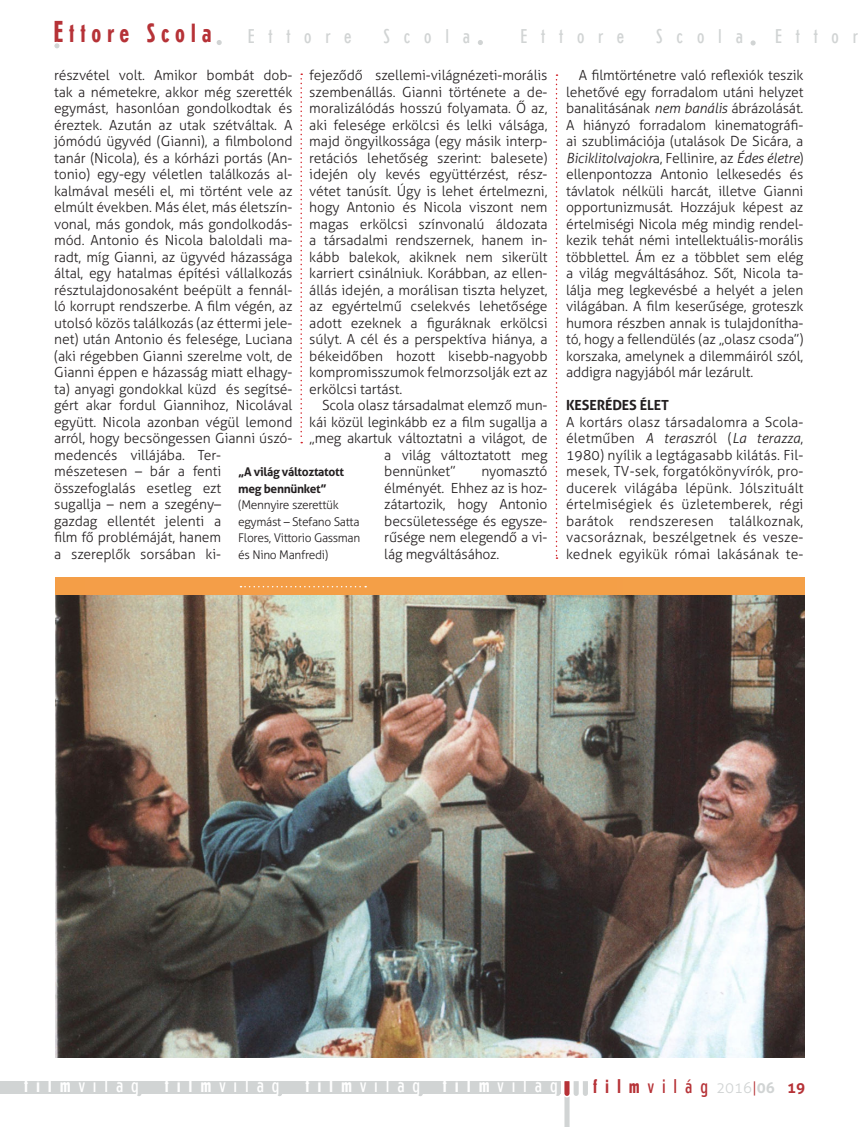
<style>
.page{position:relative;width:868px;height:1127px;background:#fff}
.page>*{position:absolute;margin:0;border:0;box-sizing:border-box;transform-origin:0 0}
.t1{font:700 condensed 26.1px "Erbar LT";letter-spacing:.22em;color:#b63237}
.t2{font:300 condensed 19.8px "Erbar LT";letter-spacing:.4em;color:#fff}
.t3{font:300 condensed 19.8px "Erbar LT";letter-spacing:.7em;color:#d1d4d4}
.t4{font:300 condensed 19.8px "Erbar LT";letter-spacing:.4em;color:#b63237}
.t5{font:700 15px "Aller";color:#b63237}
.új_Filmvilág{font:300 13.95px/16.5px "Aller";letter-spacing:-.005em;color:#231f20;text-align:justify}
.új_Filmvilág-2{font:700 13.95px "Aller";letter-spacing:-.01em;color:#231f20}
.t6{font:300 12px/16.5px "Aller";letter-spacing:-.025em;color:#231f20}
.t7{font:700 12px/16.5px "Aller";letter-spacing:-.025em;color:#231f20}
.s1{font-size:30px}
.s2{font-style:italic}
.s3{font-weight:700}
.s4{font-family:"Aller";font-stretch:normal;font-size:15px;color:#d1d4d4}
.s5{font-family:"Aller";font-stretch:normal;font-size:15px}
.s6{font-family:"Aller";font-weight:700;font-stretch:normal;font-size:15px;color:#d1d4d4}
</style>
<div class="page">
<svg style="left:417px;top:1093px;width:6px;height:3px"></svg>
<svg style="left:136px;top:1093px;width:5px;height:3px"></svg>
<svg style="left:478px;top:40px;width:5px;height:5px"></svg>
<svg style="left:216px;top:40px;width:6px;height:5px"></svg>
<svg style="left:750px;top:40px;width:5px;height:5px"></svg>
<div style="left:0;top:1081px;width:560px;height:12px;background:#d1d4d4"></div>
<svg style="left:555px;top:1081px;width:33px;height:46px"></svg>
<svg style="left:277px;top:1093px;width:5px;height:3px"></svg>
<div style="left:53px;top:42px;width:8px;height:8px;border:2px solid #fff;border-radius:50%"></div>
<svg style="left:555px;top:74px;width:2px;height:485px"></svg>
<svg style="left:300px;top:73px;width:2px;height:370px"></svg>
<img style="left:55px;top:594px;width:749px;height:463px">
<div style="left:55px;top:577px;width:749px;height:17px;background:#f49f48"></div>
<svg style="left:240px;top:586px;width:126px;height:1px"></svg>
<h1 class="t1" style="left:54px;top:17px;width:159px"><span class="s1">E</span>ttore Scola</h1>
<h2 class="t3" style="left:248px;top:24px;width:105px">Ettore</h2>
<h2 class="t3" style="left:383px;top:24px;width:88px">Scola</h2>
<h2 class="t3" style="left:520px;top:24px;width:105px">Ettore</h2>
<h2 class="t3" style="left:656px;top:24px;width:88px">Scola</h2>
<h2 class="t3" style="left:775px;top:24px;width:84px">Ettor</h2>
<p class="új_Filmvilág" style="left:309px;top:67px;width:240px">fejeződő szellemi-világnézeti-morális szembenállás. Gianni története a de&shy;moralizálódás hosszú folyamata. Ő az, aki felesége erkölcsi és lelki válsága, majd öngyilkossága (egy másik interp&shy;retációs lehetőség szerint: balesete) idején oly kevés együttérzést, rész&shy;vétet tanúsít. Úgy is lehet értelmezni, hogy Antonio és Nicola viszont nem magas erkölcsi színvonalú áldozata a társadalmi rendszernek, hanem in&shy;kább balekok, akiknek nem sikerült karriert csinálniuk. Korábban, az ellen&shy;állás idején, a morálisan tiszta helyzet, az egyértelmű cselekvés lehetősége adott ezeknek a figuráknak erkölcsi súlyt. A cél és a perspektíva hiánya, a békeidőben hozott kisebb-nagyobb kompromisszumok felmorzsolják ezt az erkölcsi tartást.</p>
<p class="új_Filmvilág" style="left:322px;top:397px;width:227px">Scola olasz társadalmat elemző mun-</p>
<p class="új_Filmvilág" style="left:309px;top:414px;width:240px">kái közül leginkább ez a film sugallja a</p>
<p class="új_Filmvilág" style="left:309px;top:430px;width:240px">„meg akartuk változtatni a világot, de</p>
<p class="új_Filmvilág" style="left:384px;top:447px;width:165px">a világ változtatott meg</p>
<p class="új_Filmvilág" style="left:384px;top:463px;width:73px">bennünket”</p>
<p class="új_Filmvilág" style="left:54px;top:67px;width:240px;text-align:left">részvétel volt. Amikor bombát dob&shy;tak a németekre, akkor még szerették egymást, hasonlóan gondolkodtak és éreztek. Azután az utak szétváltak. A jómódú ügyvéd (Gianni), a filmbolond tanár (Nicola), és a kórházi portás (An&shy;tonio) egy-egy véletlen találkozás al&shy;kalmával meséli el, mi történt vele az elmúlt években. Más élet, más életszín&shy;vonal, más gondok, más gondolkodás&shy;mód. Antonio és Nicola baloldali ma&shy;radt, míg Gianni, az ügyvéd házassága által, egy hatalmas építési vállalkozás résztulajdonosaként beépült a fennál&shy;ló korrupt rendszerbe. A film végén, az utolsó közös találkozás (az éttermi jele&shy;net) után Antonio és felesége, Luciana (aki régebben Gianni szerelme volt, de Gianni éppen e házasság miatt elhagy&shy;ta) anyagi gondokkal küzd és segítsé&shy;gért akar fordul Giannihoz, Nicolával együtt. Nicola azonban végül lemond arról, hogy becsöngessen Gianni úszó&shy;medencés villájába. Ter&shy;mészetesen – bár a fenti összefoglalás esetleg ezt<br>sugallja – nem a szegény–<br>gazdag ellentét jelenti a<br>film fő problémáját, hanem<br>a szereplők sorsában ki-</p>
<p class="új_Filmvilág" style="left:384px;top:463px;width:165px;text-indent:97px">nyomasztó élményét. Ehhez az is hoz&shy;zátartozik, hogy Antonio becsületessége és egysze&shy;rűsége nem elegendő a vi&shy;lág megváltásához.</p>
<p class="t7" style="left:238px;top:464px;width:107px">„A világ változtatott meg bennünket”</p>
<p class="t6" style="left:238px;top:497px;width:123px">(Mennyire szerettük egymást – Stefano Satta<br>Flores, Vittorio Gassman és Nino Manfredi)</p>
<p class="új_Filmvilág" style="left:566px;top:67px;width:239px;text-indent:13px">A filmtörténetre való reflexiók teszik lehetővé egy forradalom utáni helyzet banalitásának <span class="s2">nem banális</span> ábrázolását.<br>A hiányzó forradalom kinematográfi&shy;ai szublimációja (utalások De Sicára, a <span class="s2">Biciklitolvajokr</span>a, Fellinire, az <span class="s2">Édes életre</span>) ellenpontozza Antonio lelkesedés és távlatok nélküli harcát, illetve Gianni opportunizmusát. Hozzájuk képest az értelmiségi Nicola még mindig rendel&shy;kezik tehát némi intellektuális-morális többlettel. Ám ez a többlet sem elég a világ megváltásához. Sőt, Nicola ta&shy;lálja meg legkevésbé a helyét a jelen világában. A film keserűsége, groteszk humora részben annak is tulajdonítha&shy;tó, hogy a fellendülés (az „olasz csoda”) korszaka, amelynek a dilemmáiról szól, addigra nagyjából már lezárult.</p>
<p class="új_Filmvilág-2" style="left:566px;top:397px;width:104px">KESERÉDES ÉLET</p>
<p class="új_Filmvilág" style="left:566px;top:414px;width:239px">A kortárs olasz társadalomra a Scola&shy;életműben <span class="s2">A terasz</span>ról (<span class="s2">La terazza</span>, 1980) nyílik a legtágasabb kilátás. Fil&shy;mesek, TV-sek, forgatókönyvírók, pro&shy;ducerek világába lépünk. Jólszituált értelmiségiek és üzletemberek, régi barátok rendszeresen találkoznak, vacsoráznak, beszélgetnek és vesze&shy;kednek egyikük római lakásának te-</p>
<h2 class="t2" style="left:24px;top:1073px;width:116px"><span class="s3">film</span>világ</h2>
<h2 class="t2" style="left:165px;top:1073px;width:116px"><span class="s3">film</span>világ</h2>
<h2 class="t2" style="left:305px;top:1073px;width:254px"><span class="s3">film</span>világ <span class="s3">film</span>világ</h2>
<h2 class="t4" style="left:593px;top:1075px;width:183px"><span class="s3">film</span>világ <span class="s4">2016</span><span class="s5">|</span><span class="s6">06</span></h2>
<p class="t5" style="left:786px;top:1079px;width:19px">19</p>
</div>
